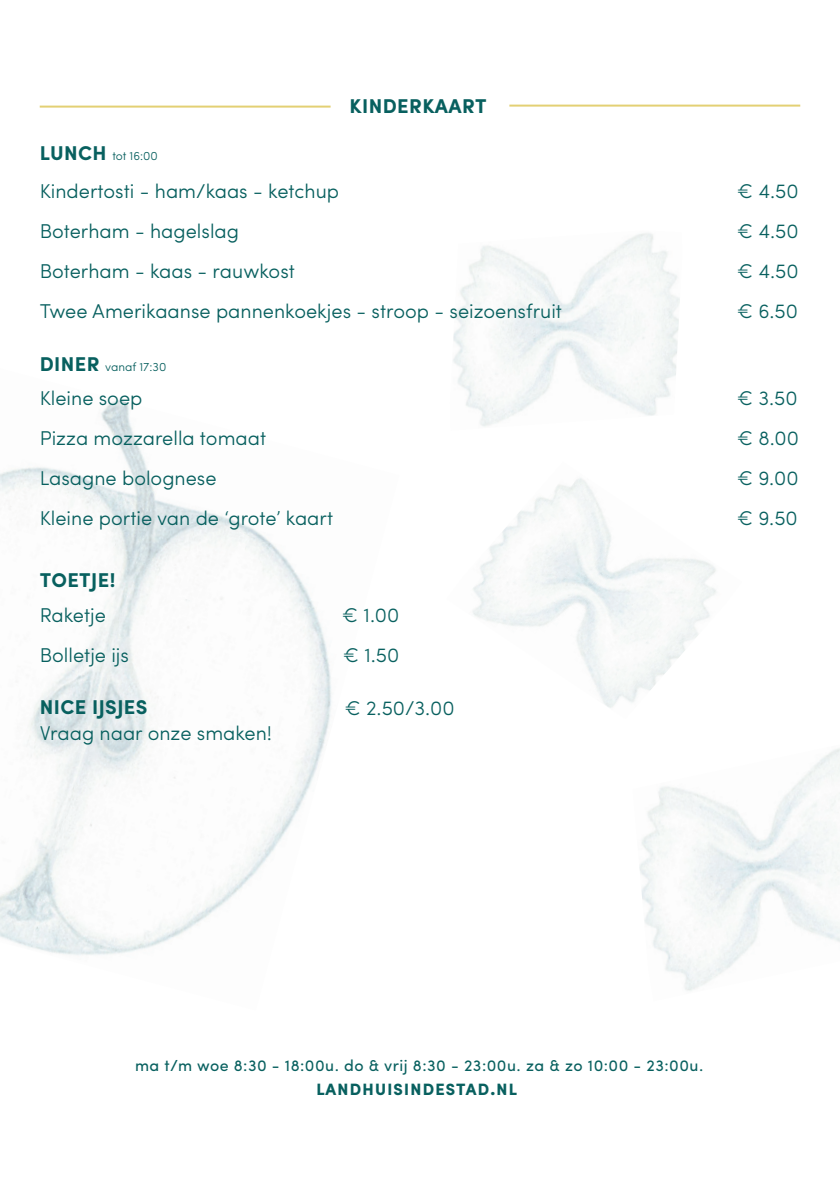
<style>
.page{position:relative;width:840px;height:1191px;background:#fff}
.page>*{position:absolute;margin:0;border:0;box-sizing:border-box;transform-origin:0 0}
.t1{font:300 20px/40px "Sofia Pro";color:#08605f}
.t2{font:700 20px "Sofia Pro";letter-spacing:.03em;color:#08605f}
.t3{font:16px "Sofia Pro";letter-spacing:.03em;color:#08605f}
.t4{font:300 12px "Sofia Pro";color:#08605f}
.s1{font-weight:700;font-size:20px}
</style>
<div class="page">
<img style="left:0;top:400px;width:332px;height:555px">
<hr style="left:40px;top:106px;width:290px;height:2px;background:#e3d074">
<hr style="left:509px;top:105px;width:290px;height:2px;background:#e3d074">
<p class="t4" style="left:40px;top:147px;width:119px"><span class="s1">LUNCH</span> tot 16:00</p>
<p class="t2" style="left:349px;top:90px;width:139px">KINDERKAART</p>
<p class="t1" style="left:40px;top:169px;width:523px">Kindertosti - ham/kaas - ketchup<br>Boterham - hagelslag<br>Boterham - kaas - rauwkost<br>Twee Amerikaanse pannenkoekjes - stroop - seizoensfruit</p>
<p class="t1" style="left:736px;top:169px;width:63px;text-align:justify">€ 4.50 € 4.50 € 4.50 € 6.50</p>
<p class="t4" style="left:40px;top:357px;width:128px"><span class="s1">DINER</span> vanaf 17:30</p>
<p class="t1" style="left:40px;top:376px;width:295px">Kleine soep<br>Pizza mozzarella tomaat<br>Lasagne bolognese<br>Kleine portie van de ‘grote’ kaart</p>
<p class="t1" style="left:736px;top:376px;width:63px;text-align:justify">€ 3.50 € 8.00 € 9.00 € 9.50</p>
<p class="t2" style="left:40px;top:565px;width:77px">TOETJE!</p>
<p class="t1" style="left:40px;top:593px;width:91px">Raketje<br>Bolletje ijs</p>
<p class="t1" style="left:342px;top:593px;width:58px">€ 1.00 € 1.50</p>
<p class="t2" style="left:40px;top:692px;width:109px">NICE IJSJES</p>
<p class="t1" style="left:40px;top:712px;width:233px">Vraag naar onze smaken!</p>
<p class="t1" style="left:344px;top:686px;width:111px">€ 2.50/3.00</p>
<p class="t3" style="left:135px;top:1054px;width:569px">ma t/m woe 8:30 - 18:00u. do &amp; vrij 8:30 - 23:00u. za &amp; zo 10:00 - 23:00u.</p>
<p class="t2" style="left:316px;top:1072px;width:202px">LANDHUISINDESTAD.NL</p>
</div>
